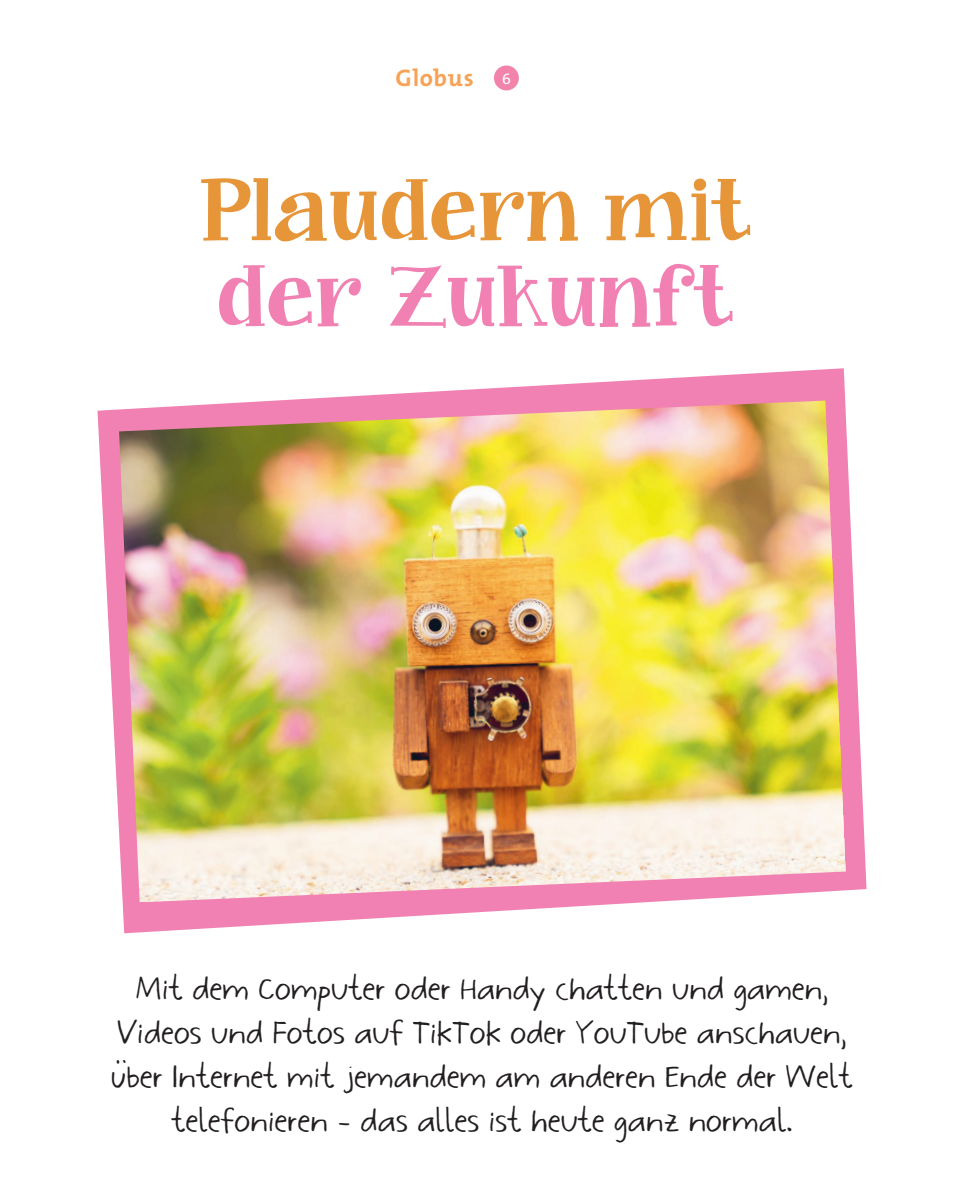
<style>
.page{position:relative;width:964px;height:1191px;background:#fff}
.page>*{position:absolute;margin:0;border:0;box-sizing:border-box;transform-origin:0 0}
.t1{font:76px "Janda Curlygirl Chunky";letter-spacing:.02em;color:#e79539}
.t2{font:76px "Janda Curlygirl Chunky";letter-spacing:.02em;color:#f181b2}
.t3{font:40px/44px "Vera";letter-spacing:-.005em;color:#231f20;text-align:center}
.t4{font:700 24px "The Mix";letter-spacing:.03em;color:#f8a255}
.s1{font-family:"The Serif B W5 Plain";font-weight:400;font-size:16px;color:#fff}
</style>
<div class="page">
<svg style="left:97px;top:368px;width:769px;height:565px"></svg>
<img style="left:119px;top:400px;width:727px;height:502px">
<div style="left:494px;top:65px;width:25px;height:25px;background:#f284ac;border-radius:50%"></div>
<p class="t4" style="left:396px;top:58px;width:117px">Globus <span class="s1">6</span></p>
<h1 class="t1" style="left:200px;top:170px;width:553px">Plaudern mit</h1>
<h1 class="t2" style="left:217px;top:256px;width:517px">der Zukunft</h1>
<p class="t3" style="left:111px;top:969px;width:743px">Mit dem Computer oder Handy chatten und gamen, Videos und Fotos auf TikTok oder YouTube anschauen, über Internet mit jemandem am anderen Ende der Welt telefonieren - das alles ist heute ganz normal.</p>
</div>
